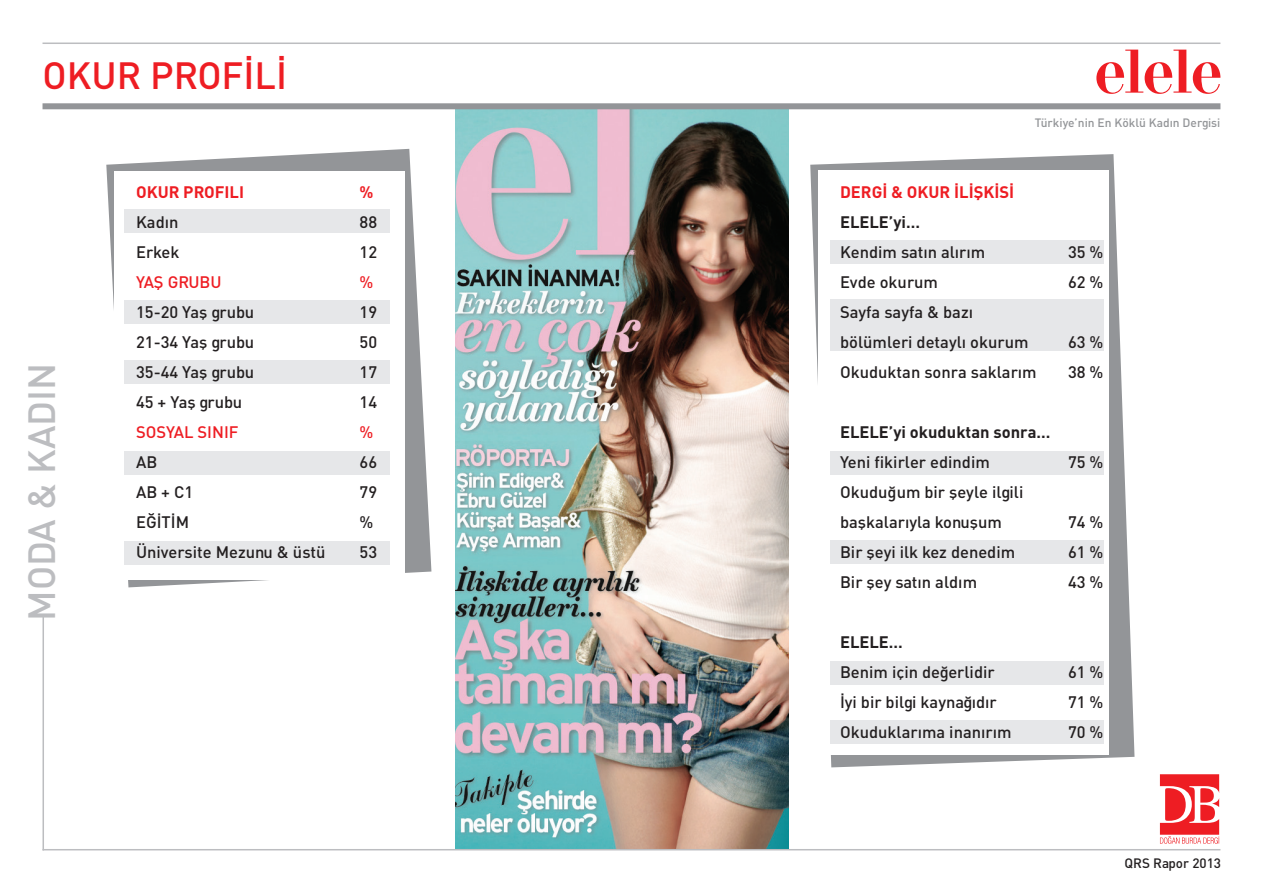
<style>
.page{position:relative;width:1263px;height:893px;background:#fff}
.page>*{position:absolute;margin:0;border:0;box-sizing:border-box;transform-origin:0 0}
.t1{font:37.5px "DIN Medium Tr";color:#ee1d23}
.t2{font:37.5px "DIN Medium Tr";color:#bcbdc0}
.t3{font:16.5px "DIN Medium Tr";color:#231f20}
.t4{font:16.5px "DINT Bold Tr";color:#231f20}
.t5{font:16.5px "DINT Bold Tr";color:#ee1d23}
.t6{font:16.5px "DIN Medium Tr";color:#ee1d23}
.t7{font:13.5px "DIN Medium Tr";color:#231f20}
.t8{font:12px "DIN Medium Tr";color:#939598}
</style>
<div class="page">
<svg style="left:1096px;top:50px;width:124px;height:44px"></svg>
<img style="left:455px;top:109px;width:334px;height:740px">
<svg style="left:1160px;top:774px;width:59px;height:70px"></svg>
<div style="left:43px;top:103px;width:1177px;height:6px;background:#939598"></div>
<hr style="left:43px;top:43px;width:1177px;height:1px;background:#bcbdc0">
<hr style="left:43px;top:849px;width:1177px;height:1px;background:#bcbdc0">
<hr style="left:43px;top:617px;width:1px;height:233px;background:#bcbdc0">
<svg style="left:106px;top:149px;width:325px;height:438px"></svg>
<svg style="left:810px;top:154px;width:324px;height:613px;fill:#939598"></svg>
<div style="left:115px;top:171px;width:290px;height:408px;background:#fff"></div>
<div style="left:818px;top:171px;width:291px;height:584px;background:#fff"></div>
<div style="left:124px;top:209px;width:265px;height:24px;background:#e6e7e9"></div>
<div style="left:830px;top:240px;width:273px;height:24px;background:#e6e7e9"></div>
<div style="left:830px;top:300px;width:273px;height:51px;background:#e6e7e9"></div>
<div style="left:830px;top:451px;width:273px;height:23px;background:#e6e7e9"></div>
<div style="left:830px;top:540px;width:273px;height:24px;background:#e6e7e9"></div>
<div style="left:830px;top:661px;width:273px;height:24px;background:#e6e7e9"></div>
<div style="left:830px;top:721px;width:273px;height:23px;background:#e6e7e9"></div>
<div style="left:124px;top:301px;width:265px;height:23px;background:#e6e7e9"></div>
<div style="left:124px;top:360px;width:265px;height:24px;background:#e6e7e9"></div>
<div style="left:124px;top:451px;width:265px;height:24px;background:#e6e7e9"></div>
<div style="left:124px;top:541px;width:265px;height:23px;background:#e6e7e9"></div>
<p class="t1" style="left:43px;top:51px;width:246px">OKUR PROFİLİ</p>
<p class="t2" style="left:18px;top:621px;width:260px;rotate:-90deg">MODA &amp; KADIN</p>
<p class="t5" style="left:136px;top:181px;width:110px">OKUR PROFILI</p>
<p class="t5" style="left:360px;top:181px;width:15px">%</p>
<p class="t3" style="left:136px;top:211px;width:44px">Kadın</p>
<p class="t3" style="left:360px;top:211px;width:19px">88</p>
<p class="t3" style="left:136px;top:241px;width:45px">Erkek</p>
<p class="t3" style="left:360px;top:241px;width:19px">12</p>
<p class="t6" style="left:136px;top:271px;width:87px">YAŞ GRUBU</p>
<p class="t6" style="left:360px;top:271px;width:15px">%</p>
<p class="t3" style="left:136px;top:301px;width:119px">15-20 Yaş grubu</p>
<p class="t3" style="left:360px;top:301px;width:19px">19</p>
<p class="t3" style="left:136px;top:331px;width:119px">21-34 Yaş grubu</p>
<p class="t3" style="left:360px;top:331px;width:19px">50</p>
<p class="t3" style="left:136px;top:361px;width:119px">35-44 Yaş grubu</p>
<p class="t3" style="left:360px;top:361px;width:19px">17</p>
<p class="t3" style="left:136px;top:391px;width:108px">45 + Yaş grubu</p>
<p class="t3" style="left:360px;top:391px;width:19px">14</p>
<p class="t6" style="left:136px;top:421px;width:104px">SOSYAL SINIF</p>
<p class="t6" style="left:360px;top:421px;width:15px">%</p>
<p class="t3" style="left:136px;top:451px;width:23px">AB</p>
<p class="t3" style="left:360px;top:451px;width:19px">66</p>
<p class="t3" style="left:136px;top:481px;width:59px">AB + C1</p>
<p class="t3" style="left:360px;top:481px;width:19px">79</p>
<p class="t3" style="left:136px;top:511px;width:55px">EĞİTİM</p>
<p class="t3" style="left:360px;top:511px;width:15px">%</p>
<p class="t3" style="left:136px;top:541px;width:191px">Üniversite Mezunu &amp; üstü</p>
<p class="t3" style="left:360px;top:541px;width:19px">53</p>
<p class="t8" style="left:1035px;top:115px;width:187px">Türkiye’nin En Köklü Kadın Dergisi</p>
<p class="t5" style="left:840px;top:181px;width:176px">DERGİ &amp; OKUR İLİŞKİSİ</p>
<p class="t4" style="left:840px;top:211px;width:82px">ELELE’yi…</p>
<p class="t3" style="left:840px;top:241px;width:147px">Kendim satın alırım</p>
<p class="t3" style="left:1068px;top:241px;width:37px">35 %</p>
<p class="t3" style="left:840px;top:271px;width:100px">Evde okurum</p>
<p class="t3" style="left:1068px;top:271px;width:37px">62 %</p>
<p class="t3" style="left:840px;top:301px;width:135px">Sayfa sayfa &amp; bazı</p>
<p class="t3" style="left:840px;top:331px;width:190px">bölümleri detaylı okurum</p>
<p class="t3" style="left:1068px;top:331px;width:37px">63 %</p>
<p class="t3" style="left:840px;top:361px;width:198px">Okuduktan sonra saklarım</p>
<p class="t3" style="left:1068px;top:361px;width:37px">38 %</p>
<p class="t4" style="left:840px;top:421px;width:212px">ELELE’yi okuduktan sonra…</p>
<p class="t3" style="left:840px;top:451px;width:151px">Yeni fikirler edindim</p>
<p class="t3" style="left:1068px;top:451px;width:37px">75 %</p>
<p class="t3" style="left:840px;top:481px;width:185px">Okuduğum bir şeyle ilgili</p>
<p class="t3" style="left:840px;top:511px;width:163px">başkalarıyla konuşum</p>
<p class="t3" style="left:1068px;top:511px;width:37px">74 %</p>
<p class="t3" style="left:840px;top:541px;width:177px">Bir şeyi ilk kez denedim</p>
<p class="t3" style="left:1068px;top:541px;width:37px">61 %</p>
<p class="t3" style="left:840px;top:571px;width:139px">Bir şey satın aldım</p>
<p class="t3" style="left:1068px;top:571px;width:37px">43 %</p>
<p class="t4" style="left:840px;top:631px;width:64px">ELELE…</p>
<p class="t3" style="left:840px;top:661px;width:156px">Benim için değerlidir</p>
<p class="t3" style="left:1068px;top:661px;width:37px">61 %</p>
<p class="t3" style="left:840px;top:691px;width:158px">İyi bir bilgi kaynağıdır</p>
<p class="t3" style="left:1068px;top:691px;width:37px">71 %</p>
<p class="t3" style="left:840px;top:721px;width:173px">Okuduklarıma inanırım</p>
<p class="t3" style="left:1068px;top:721px;width:37px">70 %</p>
<p class="t7" style="left:1124px;top:854px;width:98px">QRS Rapor 2013</p>
</div>
